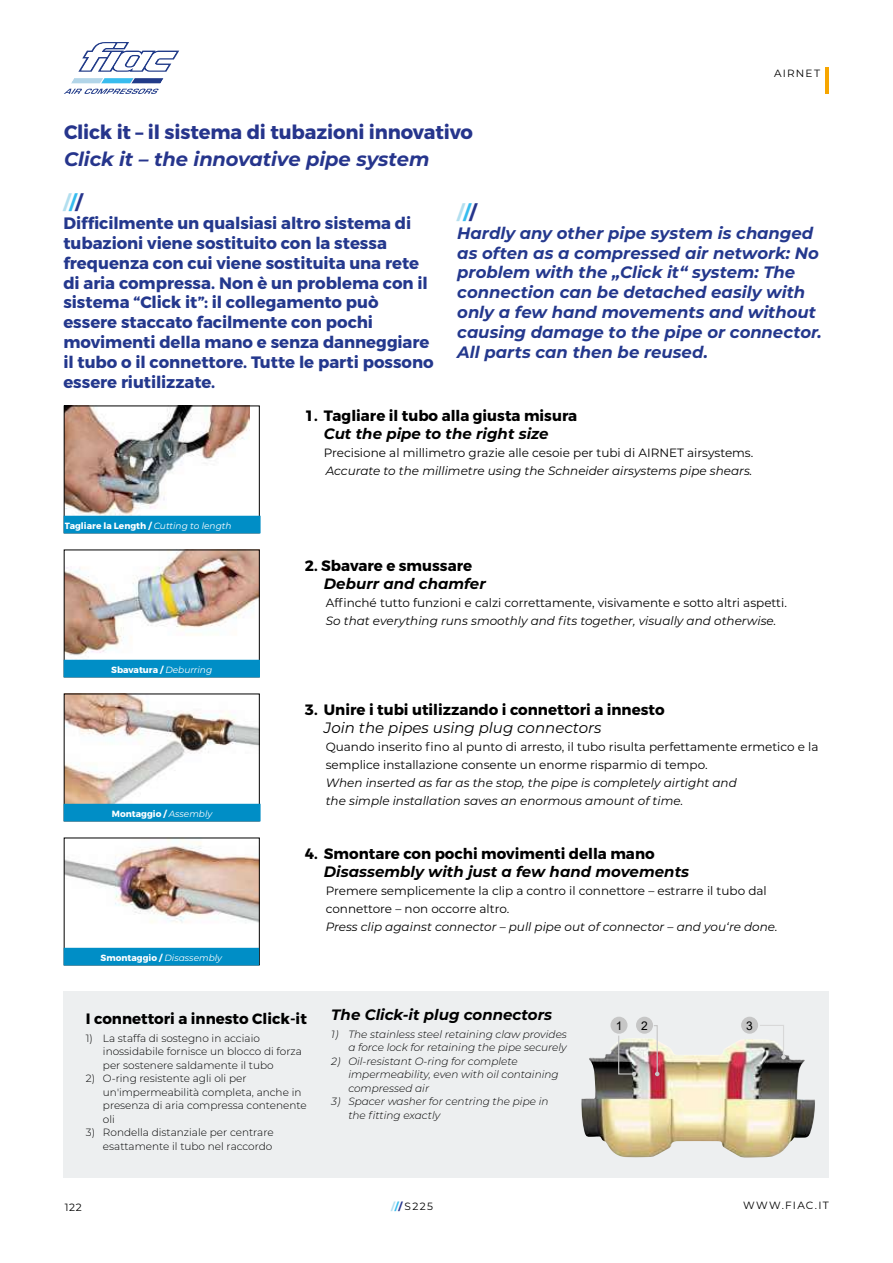
<style>
.page{position:relative;width:893px;height:1263px;background:#fff}
.page>*{position:absolute;margin:0;border:0;box-sizing:border-box;transform-origin:0 0}
.t1{font:700 19.5px "Montserrat";letter-spacing:-.01em;color:#26358c}
.t2{font:italic 700 19.5px "Montserrat";letter-spacing:-.005em;color:#26358c}
.t3{font:700 19.5px "Montserrat";color:#b3dfef}
.t4{font:700 16.5px/19.8px "Montserrat";letter-spacing:-.005em;color:#24388d}
.t5{font:italic 700 16.5px/19.8px "Montserrat";letter-spacing:-.005em;color:#24388d}
.t6{font:700 15px "Montserrat";color:#000}
.t7{font:italic 700 15px "Montserrat";color:#000}
.t8{font:italic 15px "Montserrat";color:#000}
.t9{font:12px/18px "Montserrat";color:#000}
.t10{font:italic 12px/18px "Montserrat";color:#000}
.t11{font:12px "Arial";color:#000}
.t12{font:300 10.5px/13.5px "Montserrat";color:#000}
.t13{font:italic 300 10.5px/13.5px "Montserrat";color:#000}
.t14{font:10.5px "Montserrat";letter-spacing:.115em;color:#000}
.t15{font:700 9px "Montserrat";color:#fff}
.s1{color:#36bcee}
.s2{color:#26358c}
.s3{font-weight:400;font-style:italic}
.s4{font-weight:700;color:#b3dfef}
.s5{font-weight:700;color:#36bcee}
.s6{font-weight:700;color:#26358c}
</style>
<div class="page">
<svg style="left:64px;top:42px;width:116px;height:52px"></svg>
<hr style="left:825px;top:67px;width:4px;height:27px;background:#f7a600">
<div style="left:64px;top:991px;width:765px;height:187px;background:#edeff0"></div>
<img style="left:66px;top:408px;width:183px;height:108px">
<div style="left:64px;top:406px;width:196px;height:127px;border:1px solid #000"></div>
<img style="left:66px;top:552px;width:192px;height:108px">
<div style="left:64px;top:550px;width:196px;height:127px;border:1px solid #000"></div>
<img style="left:66px;top:840px;width:192px;height:108px">
<div style="left:64px;top:838px;width:196px;height:127px;border:1px solid #000"></div>
<img style="left:66px;top:696px;width:192px;height:108px">
<div style="left:64px;top:516px;width:196px;height:17px;background:#008ec6"></div>
<div style="left:64px;top:660px;width:195px;height:17px;background:#008ec6"></div>
<div style="left:64px;top:948px;width:195px;height:17px;background:#008ec6"></div>
<div style="left:64px;top:804px;width:196px;height:17px;background:#008ec6"></div>
<img style="left:581px;top:1038px;width:234px;height:120px">
<div style="left:610px;top:1017px;width:17px;height:17px;background:#c6c6c6;border-radius:50%"></div>
<div style="left:636px;top:1017px;width:17px;height:17px;background:#c6c6c6;border-radius:50%"></div>
<div style="left:741px;top:1017px;width:17px;height:17px;background:#c6c6c6;border-radius:50%"></div>
<svg style="left:759px;top:1025px;width:27px;height:34px"></svg>
<svg style="left:618px;top:1035px;width:18px;height:41px"></svg>
<svg style="left:653px;top:1025px;width:6px;height:51px"></svg>
<p class="t14" style="left:774px;top:66px;width:47px">AIRNET</p>
<h1 class="t1" style="left:64px;top:120px;width:410px">Click it – il sistema di tubazioni innovativo</h1>
<h1 class="t2" style="left:64px;top:145px;width:367px">Click it – the innovative pipe system</h1>
<h1 class="t3" style="left:63px;top:190px;width:21px">/<span class="s1">/</span><span class="s2">/</span></h1>
<p class="t4" style="left:63px;top:214px;width:372px">Difficilmente un qualsiasi altro sistema di tubazioni viene sostituito con la stessa frequenza con cui viene sostituita una rete di aria compressa. Non è un problema con il sistema “Click it”: il collegamento può essere staccato facilmente con pochi movimenti della mano e senza danneggiare il tubo o il connettore. Tutte le parti possono essere riutilizzate.</p>
<h1 class="t3" style="left:457px;top:200px;width:21px">/<span class="s1">/</span><span class="s2">/</span></h1>
<p class="t5" style="left:457px;top:222px;width:366px">Hardly any other pipe system is changed as often as a compressed air network: No problem with the „Click it“ system: The connection can be detached easily with only a few hand movements and without causing damage to the pipe or connector.<br>All parts can then be reused.</p>
<p class="t15" style="left:65px;top:520px;width:169px">Tagliare la Length / <span class="s3">Cutting to length</span></p>
<p class="t15" style="left:111px;top:664px;width:102px">Sbavatura / <span class="s3">Deburring</span></p>
<p class="t15" style="left:112px;top:808px;width:102px">Montaggio / <span class="s3">Assembly</span></p>
<p class="t15" style="left:101px;top:952px;width:123px">Smontaggio / <span class="s3">Disassembly</span></p>
<p class="t6" style="left:305px;top:407px;width:274px">1. Tagliare il tubo alla giusta misura</p>
<p class="t7" style="left:324px;top:423px;width:226px">Cut the pipe to the right size</p>
<p class="t9" style="left:324px;top:444px;width:431px">Precisione al millimetro grazie alle cesoie per tubi di AIRNET airsystems.</p>
<p class="t10" style="left:326px;top:462px;width:428px">Accurate to the millimetre using the Schneider airsystems pipe shears.</p>
<p class="t6" style="left:305px;top:556px;width:169px">2. Sbavare e smussare</p>
<p class="t7" style="left:324px;top:572px;width:163px">Deburr and chamfer</p>
<p class="t9" style="left:326px;top:593px;width:463px">Affinché tutto funzioni e calzi correttamente, visivamente e sotto altri aspetti.</p>
<p class="t10" style="left:326px;top:611px;width:452px">So that everything runs smoothly and fits together, visually and otherwise.</p>
<p class="t6" style="left:305px;top:700px;width:361px">3. Unire i tubi utilizzando i connettori a innesto</p>
<p class="t8" style="left:324px;top:717px;width:279px">Join the pipes using plug connectors</p>
<p class="t9" style="left:326px;top:737px;width:494px">Quando inserito fino al punto di arresto, il tubo risulta perfettamente ermetico e la semplice installazione consente un enorme risparmio di tempo.</p>
<p class="t10" style="left:326px;top:773px;width:413px">When inserted as far as the stop, the pipe is completely airtight and the simple installation saves an enormous amount of time.</p>
<p class="t6" style="left:305px;top:844px;width:351px">4. Smontare con pochi movimenti della mano</p>
<p class="t7" style="left:324px;top:860px;width:367px">Disassembly with just a few hand movements</p>
<p class="t9" style="left:326px;top:881px;width:443px">Premere semplicemente la clip a contro il connettore – estrarre il tubo dal connettore – non occorre altro.</p>
<p class="t10" style="left:326px;top:917px;width:453px">Press clip against connector – pull pipe out of connector – and you‘re done.</p>
<p class="t6" style="left:86px;top:1009px;width:222px">I connettori a innesto Click-it</p>
<p class="t12" style="left:103px;top:1031px;width:201px;text-indent:-17px">1) La staffa di sostegno in acciaio inossidabile fornisce un blocco di forza per sostenere saldamente il tubo</p>
<p class="t12" style="left:103px;top:1071px;width:205px;text-indent:-17px">2) O-ring resistente agli oli per un'impermeabilità completa, anche in presenza di aria compressa contenente oli</p>
<p class="t12" style="left:86px;top:1125px;width:189px;text-align:right">3) Rondella distanziale per centrare esattamente il tubo nel raccordo</p>
<p class="t7" style="left:331px;top:1004px;width:222px">The Click-it plug connectors</p>
<p class="t13" style="left:331px;top:1027px;width:237px;text-align:right">1) The stainless steel retaining claw provides a force lock for retaining the pipe securely</p>
<p class="t13" style="left:348px;top:1054px;width:212px;text-indent:-17px">2) Oil-resistant O-ring for complete impermeability, even with oil containing compressed air</p>
<p class="t13" style="left:348px;top:1094px;width:202px;text-indent:-17px">3) Spacer washer for centring the pipe in the fitting exactly</p>
<p class="t11" style="left:616px;top:1017px;width:8px">1</p>
<p class="t11" style="left:641px;top:1017px;width:8px">2</p>
<p class="t11" style="left:746px;top:1017px;width:8px">3</p>
<p class="t14" style="left:65px;top:1200px;width:19px">122</p>
<p class="t14" style="left:391px;top:1198px;width:44px"><span class="s4">/</span><span class="s5">/</span><span class="s6">/</span> S225</p>
<p class="t14" style="left:743px;top:1198px;width:87px">WWW.FIAC.IT</p>
</div>
